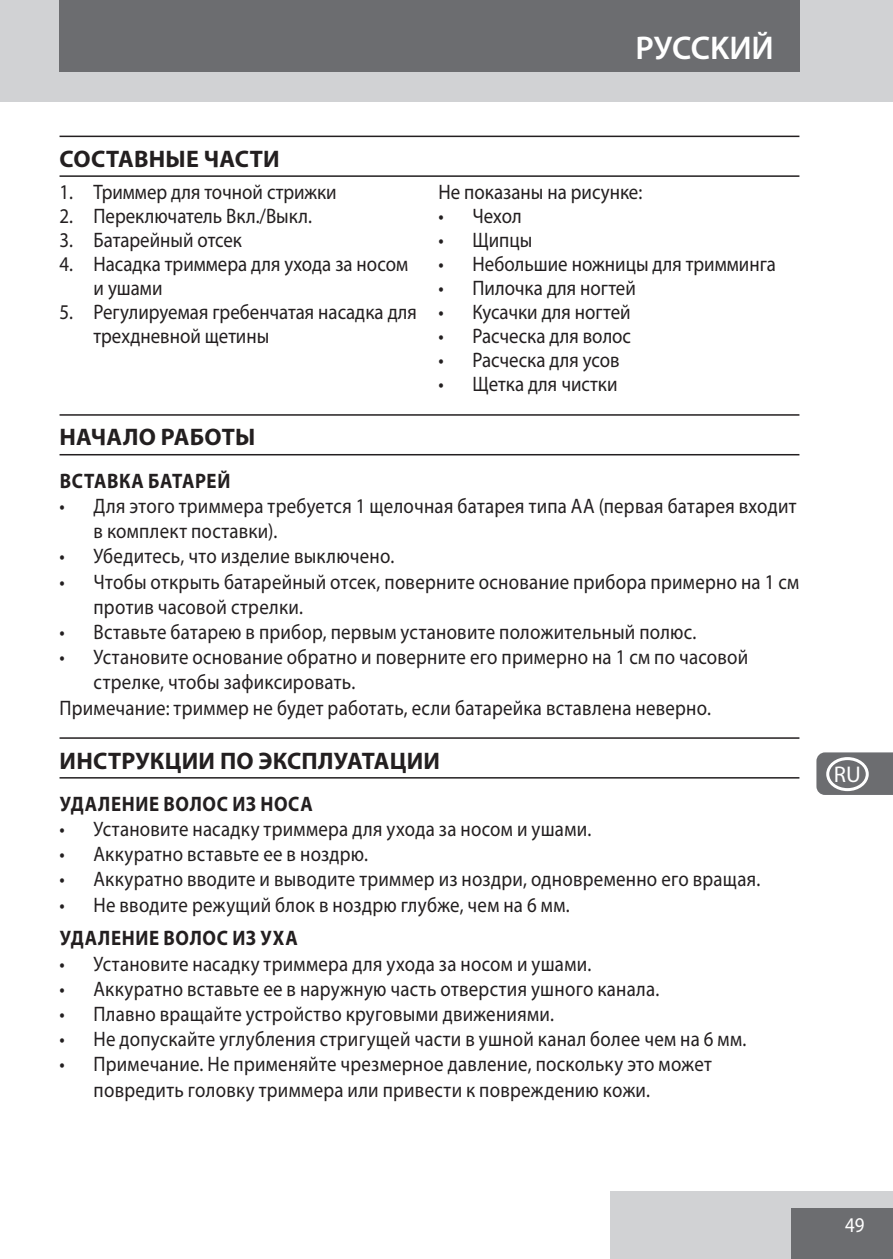
<style>
.page{position:relative;width:893px;height:1259px;background:#fff}
.page>*{position:absolute;margin:0;border:0;box-sizing:border-box;transform-origin:0 0}
.t1{font:600 33px "Myriad Pro";color:#fff}
.heading{font:700 24px "Myriad Pro";letter-spacing:.01em;color:#231f20}
.t2{font:22.8px "Myriad Pro";color:#fff}
.default{font:21px/25.2px "Myriad Pro";letter-spacing:.015em;color:#231f20;scale:.9 1}
.t3{font:700 21px "Myriad Pro";letter-spacing:.035em;color:#231f20;scale:.9 1}
.Parts{font:21px "Myriad Pro";color:#231f20;scale:.9 1}
.t4{font:21px "Myriad Pro";color:#fff;scale:.9 1}
</style>
<div class="page">
<div style="left:611px;top:1191px;width:282px;height:68px;background:#d1d2d4"></div>
<div style="left:791px;top:1208px;width:102px;height:51px;background:#6c6d70"></div>
<div style="left:0;top:0;width:893px;height:102px;background:#d1d2d4"></div>
<div style="left:59px;top:0;width:740px;height:72px;background:#6c6d70"></div>
<svg style="left:816px;top:752px;width:77px;height:43px;background:#757679"></svg>
<hr style="left:60px;top:136px;width:739px;height:1px;background:#231f20">
<hr style="left:60px;top:175px;width:739px;height:2px;background:#231f20">
<hr style="left:60px;top:414px;width:739px;height:2px;background:#231f20">
<hr style="left:60px;top:454px;width:739px;height:1px;background:#231f20">
<hr style="left:60px;top:737px;width:739px;height:2px;background:#231f20">
<hr style="left:60px;top:777px;width:739px;height:1px;background:#231f20">
<div style="left:826px;top:119px;width:43px;height:34px;border:3px solid #fff;border-radius:50%"></div>
<div style="left:826px;top:162px;width:43px;height:34px;border:3px solid #fff;border-radius:50%"></div>
<div style="left:826px;top:204px;width:43px;height:34px;border:3px solid #fff;border-radius:50%"></div>
<div style="left:826px;top:247px;width:43px;height:34px;border:3px solid #fff;border-radius:50%"></div>
<div style="left:826px;top:289px;width:43px;height:34px;border:3px solid #fff;border-radius:50%"></div>
<div style="left:826px;top:332px;width:43px;height:34px;border:3px solid #fff;border-radius:50%"></div>
<div style="left:826px;top:374px;width:43px;height:34px;border:3px solid #fff;border-radius:50%"></div>
<div style="left:826px;top:417px;width:43px;height:34px;border:3px solid #fff;border-radius:50%"></div>
<div style="left:826px;top:502px;width:43px;height:34px;border:3px solid #fff;border-radius:50%"></div>
<div style="left:826px;top:459px;width:43px;height:34px;border:3px solid #fff;border-radius:50%"></div>
<div style="left:826px;top:544px;width:43px;height:34px;border:3px solid #fff;border-radius:50%"></div>
<div style="left:826px;top:587px;width:43px;height:34px;border:3px solid #fff;border-radius:50%"></div>
<div style="left:826px;top:629px;width:43px;height:34px;border:3px solid #fff;border-radius:50%"></div>
<div style="left:826px;top:672px;width:43px;height:34px;border:3px solid #fff;border-radius:50%"></div>
<div style="left:826px;top:714px;width:43px;height:34px;border:3px solid #fff;border-radius:50%"></div>
<div style="left:826px;top:757px;width:43px;height:34px;border:3px solid #fff;border-radius:50%"></div>
<div style="left:826px;top:799px;width:43px;height:34px;border:3px solid #fff;border-radius:50%"></div>
<div style="left:826px;top:842px;width:43px;height:34px;border:3px solid #fff;border-radius:50%"></div>
<div style="left:826px;top:884px;width:43px;height:34px;border:3px solid #fff;border-radius:50%"></div>
<div style="left:826px;top:927px;width:43px;height:34px;border:3px solid #fff;border-radius:50%"></div>
<div style="left:826px;top:969px;width:43px;height:34px;border:3px solid #fff;border-radius:50%"></div>
<div style="left:826px;top:1054px;width:43px;height:35px;border:3px solid #fff;border-radius:50%"></div>
<div style="left:826px;top:1012px;width:43px;height:34px;border:3px solid #fff;border-radius:50%"></div>
<div style="left:826px;top:1097px;width:43px;height:34px;border:3px solid #fff;border-radius:50%"></div>
<div style="left:826px;top:1140px;width:43px;height:34px;border:3px solid #fff;border-radius:50%"></div>
<p class="t1" style="left:635px;top:29px;width:140px">PУCCKИЙ</p>
<p class="heading" style="left:60px;top:145px;width:222px">СОСТАВНЫЕ ЧАСТИ</p>
<p class="default" style="left:60px;top:180px;width:310px">1. Триммер для точной стрижки</p>
<p class="default" style="left:60px;top:204px;width:282px">2. Переключатель Вкл./Выкл.</p>
<p class="default" style="left:60px;top:228px;width:204px">3. Батарейный отсек</p>
<p class="default" style="left:94px;top:253px;width:351px;line-height:24px;text-indent:-34px">4. Насадка триммера для ухода за носом и ушами</p>
<p class="default" style="left:94px;top:301px;width:361px;line-height:24px;text-indent:-34px">5. Регулируемая гребенчатая насадка для трехдневной щетины</p>
<p class="Parts" style="left:438px;top:181px;width:228px">Не показаны на рисунке:</p>
<p class="default" style="left:438px;top:204px;width:94px">• Чехол</p>
<p class="default" style="left:438px;top:228px;width:106px">• Щипцы</p>
<p class="default" style="left:438px;top:252px;width:376px">• Небольшие ножницы для тримминга</p>
<p class="default" style="left:438px;top:276px;width:221px">• Пилочка для ногтей</p>
<p class="default" style="left:438px;top:300px;width:215px">• Кусачки для ногтей</p>
<p class="default" style="left:438px;top:324px;width:216px">• Расческа для волос</p>
<p class="default" style="left:438px;top:348px;width:203px">• Расческа для усов</p>
<p class="default" style="left:438px;top:372px;width:200px">• Щетка для чистки</p>
<p class="heading" style="left:60px;top:424px;width:198px">НАЧАЛО РАБОТЫ</p>
<p class="t3" style="left:60px;top:469px;width:191px">ВСТАВКА БАТАРЕЙ</p>
<p class="default" style="left:94px;top:494px;width:783px;text-indent:-34px">• Для этого триммера требуется 1 щелочная батарея типа AA (первая батарея входит в комплект поставки).</p>
<p class="default" style="left:60px;top:544px;width:373px">• Убедитесь, что изделие выключено.</p>
<p class="default" style="left:94px;top:569px;width:786px;text-indent:-34px">• Чтобы открыть батарейный отсек, поверните основание прибора примерно на 1 см против часовой стрелки.</p>
<p class="default" style="left:60px;top:620px;width:709px">• Вставьте батарею в прибор, первым установите положительный полюс.</p>
<p class="default" style="left:94px;top:645px;width:729px;text-indent:-34px">• Установите основание обратно и поверните его примерно на 1 см по часовой стрелке, чтобы зафиксировать.</p>
<p class="default" style="left:60px;top:695px;width:725px">Примечание: триммер не будет работать, если батарейка вставлена неверно.</p>
<p class="heading" style="left:60px;top:747px;width:382px">ИНСТРУКЦИИ ПО ЭКСПЛУАТАЦИИ</p>
<p class="t3" style="left:60px;top:792px;width:283px">УДАЛЕНИЕ ВОЛОС ИЗ НОСА</p>
<p class="default" style="left:60px;top:817px;width:592px">• Установите насадку триммера для ухода за носом и ушами.</p>
<p class="default" style="left:60px;top:842px;width:344px">• Аккуратно вставьте ее в ноздрю.</p>
<p class="default" style="left:60px;top:867px;width:780px">• Аккуратно вводите и выводите триммер из ноздри, одновременно его вращая.</p>
<p class="default" style="left:60px;top:892px;width:568px">• Не вводите режущий блок в ноздрю глубже, чем на 6 мм.</p>
<p class="t3" style="left:60px;top:926px;width:266px">УДАЛЕНИЕ ВОЛОС ИЗ УХА</p>
<p class="default" style="left:60px;top:951px;width:592px">• Установите насадку триммера для ухода за носом и ушами.</p>
<p class="default" style="left:60px;top:976px;width:668px">• Аккуратно вставьте ее в наружную часть отверстия ушного канала.</p>
<p class="default" style="left:60px;top:1001px;width:551px">• Плавно вращайте устройство круговыми движениями.</p>
<p class="default" style="left:60px;top:1027px;width:765px">• Не допускайте углубления стригущей части в ушной канал более чем на 6 мм.</p>
<p class="default" style="left:94px;top:1052px;width:689px;text-indent:-34px">• Примечание. Не применяйте чрезмерное давление, поскольку это может повредить головку триммера или привести к повреждению кожи.</p>
<p class="t2" style="left:834px;top:761px;width:28px">RU</p>
<p class="t4" style="left:845px;top:1213px;width:23px">49</p>
</div>
